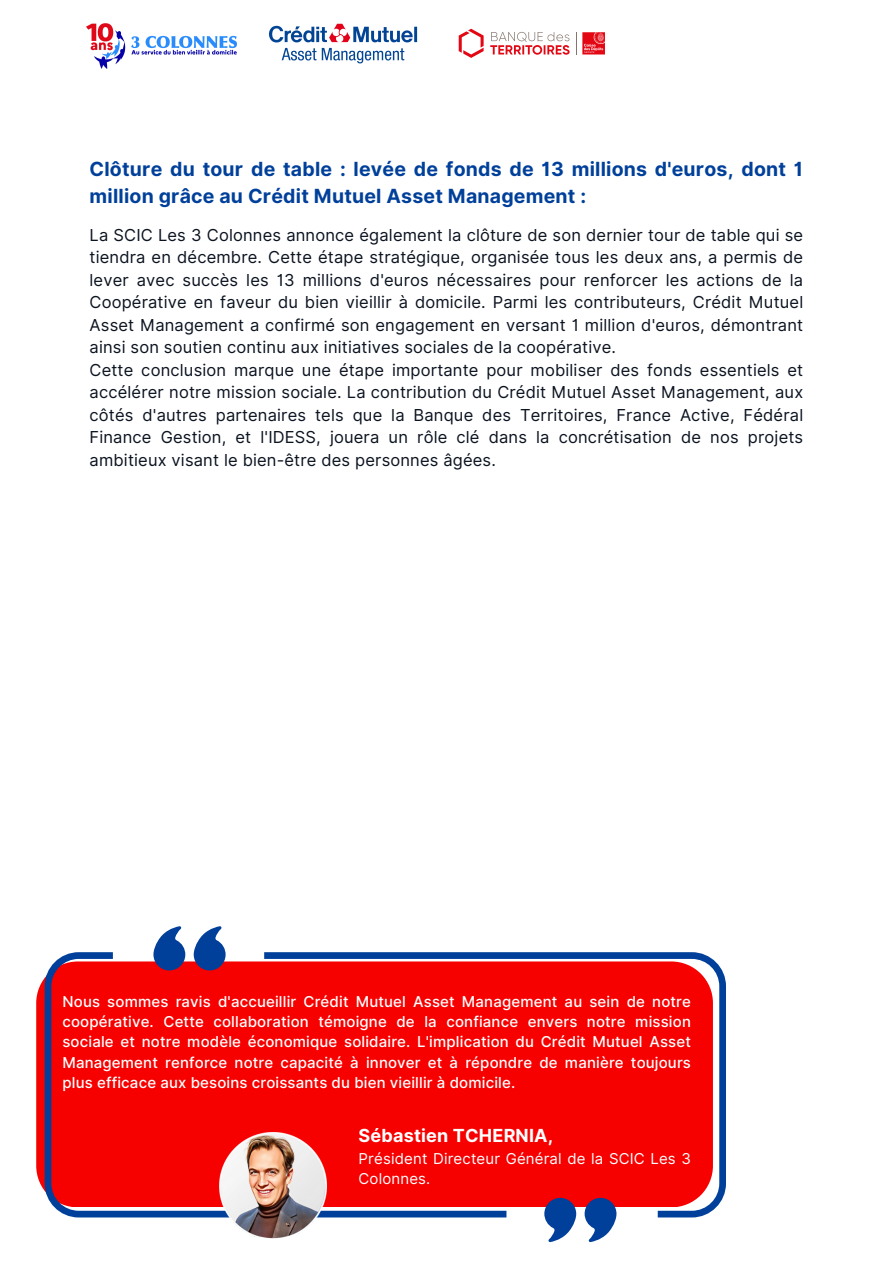
<style>
.page{position:relative;width:893px;height:1264px;background:#fff}
.page>*{position:absolute;margin:0;border:0;box-sizing:border-box;transform-origin:0 0}
.t1{font:700 19.5px/27px "Inter";letter-spacing:.01em;color:#00409a}
.t2{font:700 18px "Inter";letter-spacing:.01em;color:#fff}
.t3{font:16.5px/22.5px "Inter";letter-spacing:.01em;color:#0b1320;text-align:justify}
.t4{font:500 15px/20.2px "Inter";letter-spacing:.01em;color:#fff;text-align:justify}
.t5{font:15px/20.2px "Inter";letter-spacing:.01em;color:#fff}
</style>
<div class="page">
<svg style="left:544px;top:1217px;width:32px;height:24px"></svg>
<svg style="left:585px;top:1217px;width:31px;height:24px"></svg>
<svg style="left:194px;top:926px;width:32px;height:26px"></svg>
<svg style="left:153px;top:926px;width:32px;height:26px"></svg>
<svg style="left:45px;top:952px;width:219px;height:265px;background:#e40e14"></svg>
<svg style="left:264px;top:952px;width:462px;height:265px;background:#ea0d12"></svg>
<img style="left:87px;top:23px;width:149px;height:46px">
<svg style="left:490px;top:32px;width:79px;height:23px"></svg>
<svg style="left:458px;top:29px;width:25px;height:29px"></svg>
<svg style="left:582px;top:32px;width:23px;height:22px"></svg>
<img style="left:269px;top:23px;width:149px;height:41px">
<img style="left:209px;top:1122px;width:127px;height:117px">
<p class="t1" style="left:90px;top:156px;width:715px">Clôture du tour de table : levée de fonds de 13 millions d'euros, dont 1 million grâce au Crédit Mutuel Asset Management :</p>
<p class="t3" style="left:90px;top:224px;width:715px">La SCIC Les 3 Colonnes annonce également la clôture de son dernier tour de table qui se tiendra en décembre. Cette étape stratégique, organisée tous les deux ans, a permis de lever avec succès les 13 millions d'euros nécessaires pour renforcer les actions de la Coopérative en faveur du bien vieillir à domicile. Parmi les contributeurs, Crédit Mutuel Asset Management a confirmé son engagement en versant 1 million d'euros, démontrant ainsi son soutien continu aux initiatives sociales de la coopérative.</p>
<p class="t3" style="left:90px;top:359px;width:715px">Cette conclusion marque une étape importante pour mobiliser des fonds essentiels et accélérer notre mission sociale. La contribution du Crédit Mutuel Asset Management, aux côtés d'autres partenaires tels que la Banque des Territoires, France Active, Fédéral Finance Gestion, et l'IDESS, jouera un rôle clé dans la concrétisation de nos projets ambitieux visant le bien-être des personnes âgées.</p>
<p class="t4" style="left:62px;top:991px;width:630px">Nous sommes ravis d'accueillir Crédit Mutuel Asset Management au sein de notre coopérative. Cette collaboration témoigne de la confiance envers notre mission sociale et notre modèle économique solidaire. L'implication du Crédit Mutuel Asset Management renforce notre capacité à innover et à répondre de manière toujours plus efficace aux besoins croissants du bien vieillir à domicile.</p>
<p class="t2" style="left:358px;top:1124px;width:196px">Sébastien TCHERNIA,</p>
<p class="t5" style="left:358px;top:1147px;width:334px">Président Directeur Général de la SCIC Les 3<br>Colonnes.</p>
</div>
